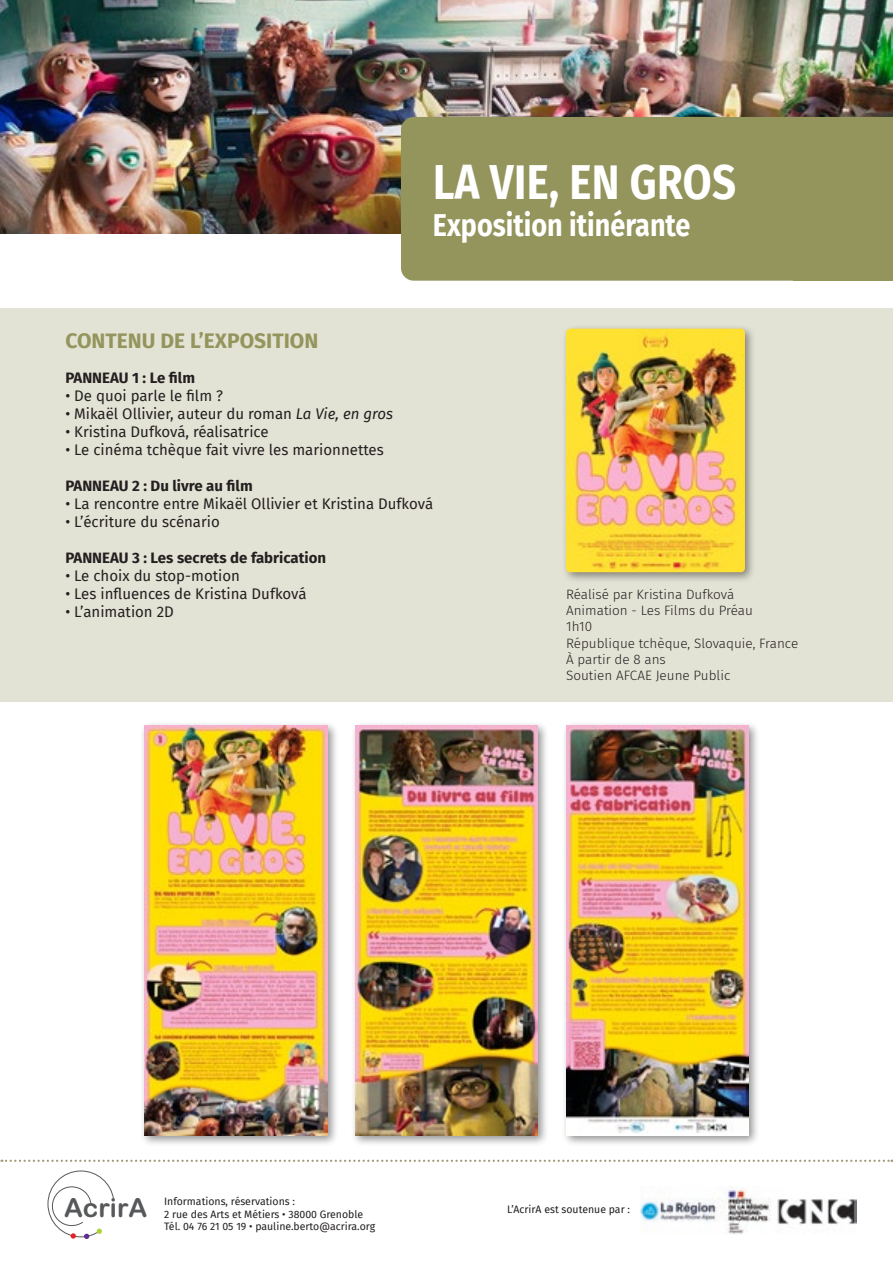
<style>
.page{position:relative;width:893px;height:1263px;background:#fff}
.page>*{position:absolute;margin:0;border:0;box-sizing:border-box;transform-origin:0 0}
.t1{font:700 48.75px "Fira Sans";letter-spacing:.01em;color:#fff;scale:.86 1}
.t2{font:700 31.5px "Fira Sans";color:#fff;scale:.86 1}
.t3{font:26.25px "Arial Rounded MT Bold";color:#57585a}
.t4{font:700 21px "Fira Sans";color:#94955d}
.t5{font:15px "Fira Sans";color:#231f20}
.t6{font:700 15px "Fira Sans";color:#231f20}
.t7{font:300 13.5px/16.2px "Fira Sans";color:#231f20}
.t8{font:10.5px/12.6px "Fira Sans";color:#231f20}
.s1{font-style:italic}
</style>
<div class="page">
<img style="left:641px;top:1188px;width:216px;height:46px">
<svg style="left:48px;top:1171px;width:66px;height:68px"></svg>
<svg style="left:2px;top:1160px;width:891px;height:2px"></svg>
<img style="left:0;top:0;width:893px;height:234px">
<div style="left:0;top:308px;width:893px;height:394px;background:#e3e3d5"></div>
<div style="left:401px;top:117px;width:492px;height:164px;background:#94955d;border-radius:13px"></div>
<div style="left:793px;top:117px;width:100px;height:164px;background:#94955d"></div>
<div style="left:140px;top:720px;width:198px;height:426px;background:#231f20;opacity:.5"></div>
<img style="left:145px;top:725px;width:182px;height:410px">
<div style="left:350px;top:720px;width:199px;height:426px;background:#231f20;opacity:.5"></div>
<img style="left:355px;top:725px;width:183px;height:410px">
<div style="left:561px;top:720px;width:199px;height:426px;background:#231f20;opacity:.5"></div>
<img style="left:566px;top:725px;width:182px;height:410px">
<div style="left:561px;top:323px;width:195px;height:260px;background:#231f20;opacity:.5"></div>
<img style="left:566px;top:329px;width:179px;height:243px">
<p class="t4" style="left:65px;top:323px;width:254px">CONTENU DE L’EXPOSITION</p>
<p class="t1" style="left:433px;top:141px;width:354px">LA VIE, EN GROS</p>
<p class="t2" style="left:433px;top:199px;width:301px">Exposition itinérante</p>
<p class="t6" style="left:65px;top:365px;width:131px">PANNEAU 1 : Le film</p>
<p class="t5" style="left:65px;top:384px;width:159px">• De quoi parle le film ?</p>
<p class="t5" style="left:65px;top:402px;width:329px">• Mikaël Ollivier, auteur du roman <span class="s1">La Vie, en gros</span></p>
<p class="t5" style="left:65px;top:420px;width:205px">• Kristina Dufková, réalisatrice</p>
<p class="t5" style="left:65px;top:438px;width:320px">• Le cinéma tchèque fait vivre les marionnettes</p>
<p class="t6" style="left:65px;top:473px;width:189px">PANNEAU 2 : Du livre au film</p>
<p class="t5" style="left:65px;top:492px;width:369px">• La rencontre entre Mikaël Ollivier et Kristina Dufková</p>
<p class="t5" style="left:65px;top:510px;width:156px">• L’écriture du scénario</p>
<p class="t6" style="left:65px;top:545px;width:262px">PANNEAU 3 : Les secrets de fabrication</p>
<p class="t5" style="left:65px;top:564px;width:176px">• Le choix du stop-motion</p>
<p class="t5" style="left:65px;top:582px;width:243px">• Les influences de Kristina Dufková</p>
<p class="t5" style="left:65px;top:600px;width:110px">• L’animation 2D</p>
<p class="t7" style="left:566px;top:586px;width:170px">Réalisé par Kristina Dufková</p>
<p class="t7" style="left:566px;top:602px;width:188px">Animation - Les Films du Préau<br>1h10</p>
<p class="t7" style="left:566px;top:635px;width:234px">République tchèque, Slovaquie, France</p>
<p class="t7" style="left:566px;top:651px;width:101px">À partir de 8 ans</p>
<p class="t7" style="left:566px;top:667px;width:166px">Soutien AFCAE Jeune Public</p>
<h3 class="t3" style="left:64px;top:1192px;width:85px">AcrirA</h3>
<p class="t8" style="left:164px;top:1195px;width:213px">Informations, réservations :<br>2 rue des Arts et Métiers • 38000 Grenoble<br>Tél. 04 76 21 05 19 • pauline.berto@acrira.org</p>
<p class="t8" style="left:507px;top:1202px;width:124px">L’AcrirA est soutenue par :</p>
</div>
